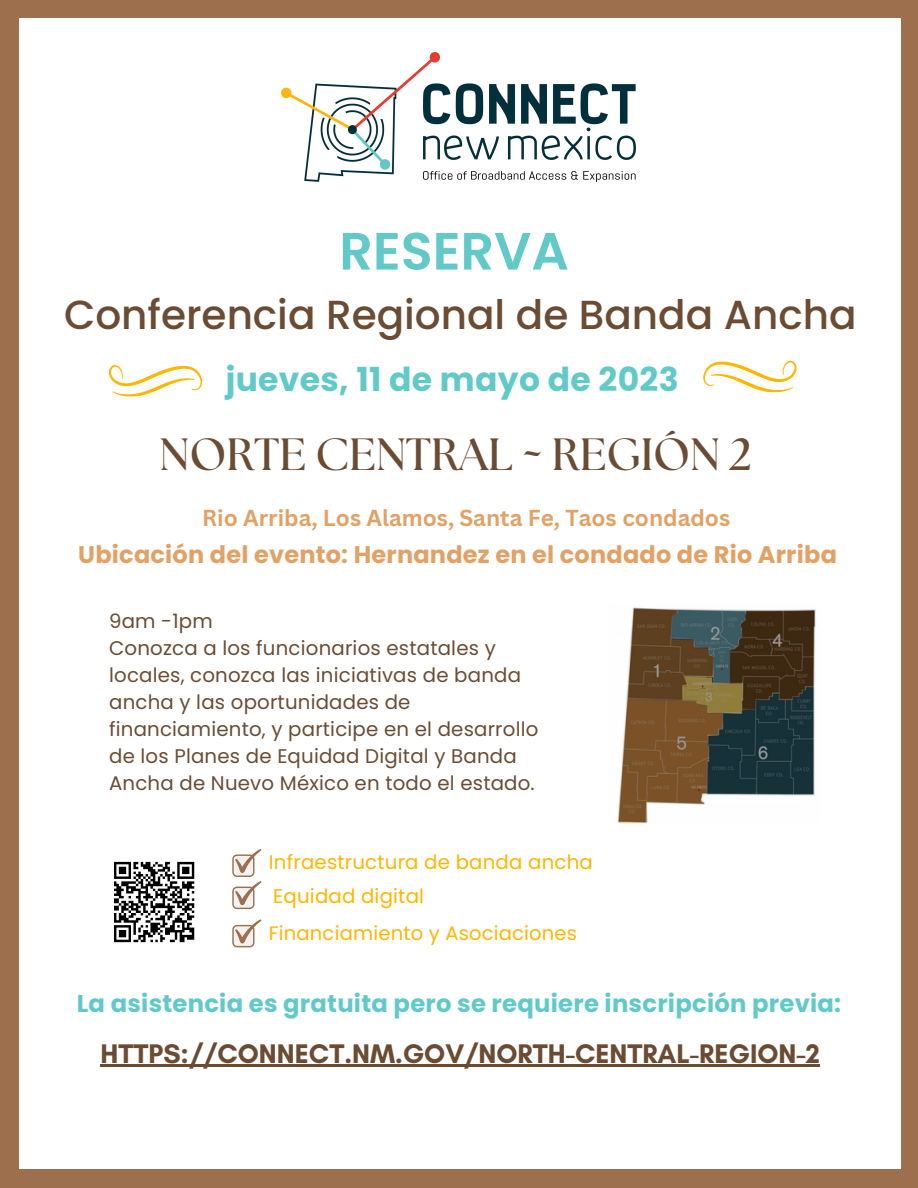
<style>
.page{position:relative;width:918px;height:1188px;background:#9e6f4c}
.page>*{position:absolute;margin:0;border:0;box-sizing:border-box;transform-origin:0 0}
.t1{font:600 52.35px "Poppins";color:#61cac9}
.t2{font:700 45.15px "The Seasons";color:#6b4c33}
.t3{font:500 40.5px "Poppins";color:#6b4c33}
.t4{font:700 33px "Poppins";letter-spacing:.01em;color:#61cac9}
.t5{font:700 27.45px "Glacial Indifference";color:#6b4c33}
.t6{font:700 24.3px "Poppins";letter-spacing:.01em;color:#61cac9}
.t7{font:700 24px "Poppins";letter-spacing:.01em;color:#e2a165}
.t8{font:700 22.5px "Canva Sans";color:#e2a165}
.t9{font:19.8px/27px "Poppins";letter-spacing:.01em;color:#6b4c33}
.t10{font:19.8px/34.3px "Poppins";letter-spacing:.01em;color:#ffb600}
.t11{font:19.5px "Poppins";letter-spacing:.01em;color:#ffb600}
</style>
<div class="page">
<div style="left:20px;top:18px;width:881px;height:1151px;background:#fff"></div>
<img style="left:617px;top:607px;width:199px;height:216px">
<svg style="left:109px;top:365px;width:93px;height:31px"></svg>
<svg style="left:703px;top:361px;width:94px;height:31px"></svg>
<img style="left:282px;top:53px;width:354px;height:128px">
<svg style="left:232px;top:919px;width:30px;height:28px"></svg>
<svg style="left:232px;top:849px;width:30px;height:60px"></svg>
<svg style="left:114px;top:861px;width:81px;height:82px"></svg>
<hr style="left:101px;top:1065px;width:719px;height:2px;background:#6b4c33">
<h1 class="t1" style="left:339px;top:215px;width:231px">RESERVA</h1>
<h3 class="t3" style="left:64px;top:287px;width:794px">Conferencia Regional de Banda Ancha</h3>
<h3 class="t4" style="left:226px;top:357px;width:454px">jueves, 11 de mayo de 2023</h3>
<h2 class="t2" style="left:160px;top:434px;width:594px">NORTE CENTRAL ~ REGIÓN 2</h2>
<p class="t8" style="left:202px;top:502px;width:530px">Rio Arriba, Los Alamos, Santa Fe, Taos condados</p>
<p class="t7" style="left:78px;top:538px;width:760px">Ubicación del evento: Hernandez en el condado de Rio Arriba</p>
<p class="t9" style="left:109px;top:608px;width:431px">9am -1pm<br>Conozca a los funcionarios estatales y locales, conozca las iniciativas de banda ancha y las oportunidades de financiamiento, y participe en el desarrollo de los Planes de Equidad Digital y Banda Ancha de Nuevo México en todo el estado.</p>
<p class="t10" style="left:269px;top:845px;width:326px">Infraestructura de banda ancha<br>Equidad digital</p>
<p class="t11" style="left:269px;top:919px;width:310px">Financiamiento y Asociaciones</p>
<p class="t6" style="left:77px;top:987px;width:766px">La asistencia es gratuita pero se requiere inscripción previa:</p>
<h3 class="t5" style="left:101px;top:1036px;width:721px">HTTPS://CONNECT.NM.GOV/NORTH-CENTRAL-REGION-2</h3>
</div>
